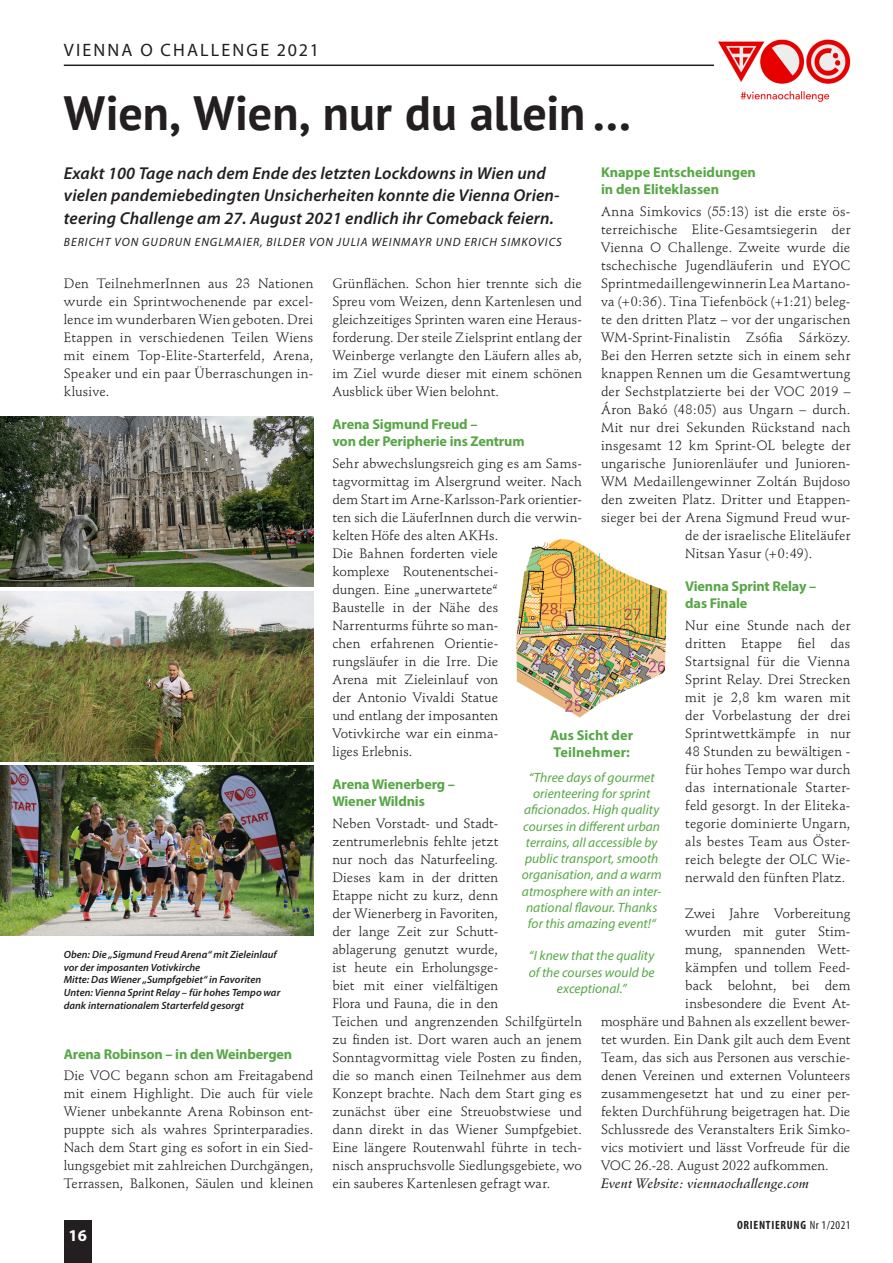
<style>
.page{position:relative;width:893px;height:1263px;background:#fff}
.page>*{position:absolute;margin:0;border:0;box-sizing:border-box;transform-origin:0 0}
._03_Headline_PT_Sans{font:700 48px "PT Sans";color:#231f20}
._04_Overhead{font:18px "Myriad Pro";letter-spacing:.12em;color:#231f20}
._02_Intro_Myriad_Pro{font:italic 600 17.25px/22.5px "Myriad Pro";letter-spacing:.01em;color:#231f20}
._02_Intro_Myriad_Pro-2{font:700 16.5px "Myriad Pro";color:#fff}
._05_Zwischentitel_kl{font:700 14.25px/17.1px "Myriad Pro";letter-spacing:-.01em;color:#57a746}
.Kasten_2_Head{font:700 14.25px/17.1px "Myriad Pro";letter-spacing:.005em;color:#57a746}
._01_Copy_Stempel_Sch{font:13.5px/18px "Stempel Schneidler";letter-spacing:.005em;color:#231f20;text-align:justify}
.Kasten_2{font:italic 13.5px/16.2px "Myriad Pro";color:#57a746;text-align:center}
._01_Copy_Stempel_Sch-2{font:13.5px "Stempel Schneidler";letter-spacing:.025em;color:#231f20}
._01_Copy_Stempel_Sch-3{font:italic 13.5px "Stempel Schneidler Med";letter-spacing:.01em;color:#231f20}
._07_Autor{font:italic 12px "Myriad Pro";letter-spacing:.08em;color:#231f20}
._02_Intro_Myriad_Pro-3{font:700 condensed 12px "Myriad Pro";letter-spacing:.06em;color:#231f20}
._06_Bildunterschrift{font:italic 600 10.5px/12.6px "Myriad Pro";color:#231f20}
.s1{font-weight:400}
</style>
<div class="page">
<hr style="left:64px;top:65px;width:786px;height:1px;background:#231f20">
<img style="left:0;top:417px;width:313px;height:170px">
<img style="left:0;top:591px;width:313px;height:170px">
<img style="left:0;top:765px;width:313px;height:170px">
<img style="left:516px;top:539px;width:152px;height:179px">
<img style="left:715px;top:39px;width:136px;height:63px">
<div style="left:64px;top:1220px;width:27px;height:43px;background:#231f20"></div>
<p class="_04_Overhead" style="left:64px;top:39px;width:257px">VIENNA O CHALLENGE 2021</p>
<p class="_03_Headline_PT_Sans" style="left:64px;top:81px;width:569px">Wien, Wien, nur du allein …</p>
<p class="_02_Intro_Myriad_Pro" style="left:64px;top:161px;width:497px">Exakt 100 Tage nach dem Ende des letzten Lockdowns in Wien und vielen pandemiebedingten Unsicherheiten konnte die Vienna Orien&shy;teering Challenge am 27. August 2021 endlich ihr Comeback feiern.</p>
<p class="_07_Autor" style="left:64px;top:235px;width:499px">BERICHT VON GUDRUN ENGLMAIER, BILDER VON JULIA WEINMAYR UND ERICH SIMKOVICS</p>
<p class="_05_Zwischentitel_kl" style="left:601px;top:163px;width:156px">Knappe Entscheidungen in den Eliteklassen</p>
<p class="_01_Copy_Stempel_Sch" style="left:601px;top:203px;width:251px">Anna Simkovics (55:13) ist die erste ös-</p>
<p class="_01_Copy_Stempel_Sch" style="left:601px;top:221px;width:251px">terreichische Elite-Gesamtsiegerin der</p>
<p class="_01_Copy_Stempel_Sch" style="left:601px;top:239px;width:251px">Vienna O Challenge. Zweite wurde die</p>
<p class="_01_Copy_Stempel_Sch" style="left:601px;top:257px;width:251px">tschechische Jugendläuferin und EYOC</p>
<p class="_01_Copy_Stempel_Sch-2" style="left:601px;top:275px;width:251px">Sprintmedaillengewinnerin Lea Martano-</p>
<p class="_01_Copy_Stempel_Sch" style="left:601px;top:293px;width:251px">va (+0:36). Tina Tiefenböck (+1:21) beleg-</p>
<p class="_01_Copy_Stempel_Sch" style="left:601px;top:311px;width:251px">te den dritten Platz – vor der ungarischen</p>
<p class="_01_Copy_Stempel_Sch" style="left:601px;top:329px;width:251px">WM-Sprint-Finalistin Zsófia Sárközy.</p>
<p class="_01_Copy_Stempel_Sch" style="left:601px;top:347px;width:251px">Bei den Herren setzte sich in einem sehr</p>
<p class="_01_Copy_Stempel_Sch" style="left:601px;top:365px;width:251px">knappen Rennen um die Gesamtwertung</p>
<p class="_01_Copy_Stempel_Sch" style="left:601px;top:383px;width:251px">der Sechstplatzierte bei der VOC 2019 –</p>
<p class="_01_Copy_Stempel_Sch" style="left:601px;top:401px;width:251px">Áron Bakó (48:05) aus Ungarn – durch.</p>
<p class="_01_Copy_Stempel_Sch" style="left:601px;top:419px;width:251px">Mit nur drei Sekunden Rückstand nach</p>
<p class="_01_Copy_Stempel_Sch" style="left:601px;top:437px;width:251px">insgesamt 12 km Sprint-OL belegte der</p>
<p class="_01_Copy_Stempel_Sch" style="left:601px;top:455px;width:251px">ungarische Juniorenläufer und Junioren-</p>
<p class="_01_Copy_Stempel_Sch" style="left:601px;top:473px;width:251px">WM Medaillengewinner Zoltán Bujdoso</p>
<p class="_01_Copy_Stempel_Sch" style="left:601px;top:491px;width:251px">den zweiten Platz. Dritter und Etappen-</p>
<p class="_01_Copy_Stempel_Sch" style="left:601px;top:509px;width:251px">sieger bei der Arena Sigmund Freud wur-</p>
<p class="_01_Copy_Stempel_Sch" style="left:685px;top:527px;width:167px">de der israelische Eliteläufer</p>
<p class="_01_Copy_Stempel_Sch" style="left:685px;top:545px;width:129px">Nitsan Yasur (+0:49).</p>
<p class="_05_Zwischentitel_kl" style="left:685px;top:577px;width:132px">Vienna Sprint Relay – das Finale</p>
<p class="_01_Copy_Stempel_Sch" style="left:685px;top:617px;width:167px">Nur eine Stunde nach der dritten Etappe fiel das Startsignal für die Vienna Sprint Relay. Drei Strecken mit je 2,8 km waren mit der Vorbelastung der drei Sprintwettkämpfe in nur 48 Stunden zu bewältigen - für hohes Tempo war durch das internationale Starter&shy;feld gesorgt. In der Eliteka&shy;tegorie dominierte Ungarn, als bestes Team aus Öster&shy;reich belegte der OLC Wie&shy;nerwald den fünften Platz.</p>
<p class="_01_Copy_Stempel_Sch" style="left:685px;top:905px;width:167px">Zwei Jahre Vorbereitung</p>
<p class="_01_Copy_Stempel_Sch" style="left:685px;top:923px;width:167px">wurden mit guter Stim-</p>
<p class="_01_Copy_Stempel_Sch" style="left:685px;top:941px;width:167px">mung, spannenden Wett-</p>
<p class="_01_Copy_Stempel_Sch" style="left:685px;top:959px;width:167px">kämpfen und tollem Feed-</p>
<p class="_01_Copy_Stempel_Sch" style="left:685px;top:977px;width:167px">back belohnt, bei dem</p>
<p class="_01_Copy_Stempel_Sch" style="left:685px;top:995px;width:167px">insbesondere die Event At-</p>
<p class="_01_Copy_Stempel_Sch" style="left:601px;top:1013px;width:251px">mosphäre und Bahnen als exzellent bewer-</p>
<p class="_01_Copy_Stempel_Sch" style="left:601px;top:1031px;width:251px">tet wurden. Ein Dank gilt auch dem Event</p>
<p class="_01_Copy_Stempel_Sch" style="left:601px;top:1049px;width:251px">Team, das sich aus Personen aus verschie-</p>
<p class="_01_Copy_Stempel_Sch" style="left:601px;top:1067px;width:251px">denen Vereinen und externen Volunteers</p>
<p class="_01_Copy_Stempel_Sch" style="left:601px;top:1085px;width:251px">zusammengesetzt hat und zu einer per-</p>
<p class="_01_Copy_Stempel_Sch" style="left:601px;top:1103px;width:251px">fekten Durchführung beigetragen hat. Die</p>
<p class="_01_Copy_Stempel_Sch" style="left:601px;top:1121px;width:251px">Schlussrede des Veranstalters Erik Simko-</p>
<p class="_01_Copy_Stempel_Sch" style="left:601px;top:1139px;width:251px">vics motiviert und lässt Vorfreude für die</p>
<p class="_01_Copy_Stempel_Sch" style="left:601px;top:1157px;width:229px">VOC 26.-28. August 2022 aufkommen.</p>
<p class="_01_Copy_Stempel_Sch-3" style="left:601px;top:1175px;width:210px">Event Website: viennaochallenge.com</p>
<p class="_01_Copy_Stempel_Sch" style="left:64px;top:275px;width:251px">Den TeilnehmerInnen aus 23 Nationen wurde ein Sprintwochenende par excel&shy;lence im wunderbaren Wien geboten. Drei Etappen in verschiedenen Teilen Wiens mit einem Top-Elite-Starterfeld, Arena, Speaker und ein paar Überraschungen in&shy;klusive.</p>
<p class="_01_Copy_Stempel_Sch" style="left:332px;top:275px;width:251px">Grünflächen. Schon hier trennte sich die Spreu vom Weizen, denn Kartenlesen und gleichzeitiges Sprinten waren eine Heraus&shy;forderung. Der steile Zielsprint entlang der Weinberge verlangte den Läufern alles ab, im Ziel wurde dieser mit einem schönen Ausblick über Wien belohnt.</p>
<p class="_05_Zwischentitel_kl" style="left:332px;top:415px;width:194px">Arena Sigmund Freud –<br>von der Peripherie ins Zentrum</p>
<p class="_01_Copy_Stempel_Sch" style="left:332px;top:455px;width:251px;text-align:left">Sehr abwechslungsreich ging es am Sams&shy;tagvormittag im Alsergrund weiter. Nach dem Start im Arne-Karlsson-Park orientier&shy;ten sich die LäuferInnen durch die verwin&shy;kelten Höfe des alten AKHs.<br>Die Bahnen forderten viele<br>komplexe Routenentschei-<br>dungen. Eine „unerwartete“<br>Baustelle in der Nähe des<br>Narrenturms führte so man-<br>chen erfahrenen Orientie-<br>rungsläufer in die Irre. Die<br>Arena mit Zieleinlauf von<br>der Antonio Vivaldi Statue<br>und entlang der imposanten<br>Votivkirche war ein einma-<br>liges Erlebnis.</p>
<p class="_05_Zwischentitel_kl" style="left:332px;top:775px;width:124px">Arena Wienerberg –<br>Wiener Wildnis</p>
<p class="_01_Copy_Stempel_Sch" style="left:332px;top:815px;width:251px;text-align:left">Neben Vorstadt- und Stadt&shy;zentrumerlebnis fehlte jetzt<br>nur noch das Naturfeeling.<br>Dieses kam in der dritten<br>Etappe nicht zu kurz, denn<br>der Wienerberg in Favoriten,<br>der lange Zeit zur Schutt-<br>ablagerung genutzt wurde,<br>ist heute ein Erholungsge-<br>biet mit einer vielfältigen<br>Flora und Fauna, die in den<br>Teichen und angrenzenden Schilfgürteln zu finden ist. Dort waren auch an jenem Sonntagvormittag viele Posten zu finden, die so manch einen Teilnehmer aus dem Konzept brachte. Nach dem Start ging es zunächst über eine Streuobstwiese und dann direkt in das Wiener Sumpfgebiet.<br>Eine längere Routenwahl führte in tech&shy;nisch anspruchsvolle Siedlungsgebiete, wo ein sauberes Kartenlesen gefragt war.</p>
<p class="Kasten_2_Head" style="left:550px;top:726px;width:85px">Aus Sicht der<br>Teilnehmer:</p>
<p class="Kasten_2" style="left:522px;top:769px;width:141px">“Three days of gourmet orienteering for sprint aficionados. High quality courses in different urban terrains, all accessible by public transport, smooth organisation, and a warm atmosphere with an inter&shy;national flavour. Thanks for this amazing event!“</p>
<p class="Kasten_2" style="left:529px;top:947px;width:128px">“I knew that the quality of the courses would be exceptional.”</p>
<p class="_06_Bildunterschrift" style="left:64px;top:948px;width:214px">Oben: Die „Sigmund Freud Arena“ mit Zieleinlauf vor der imposanten Votivkirche</p>
<p class="_06_Bildunterschrift" style="left:64px;top:973px;width:199px">Mitte: Das Wiener „Sumpfgebiet“ in Favoriten</p>
<p class="_06_Bildunterschrift" style="left:64px;top:986px;width:218px">Unten: Vienna Sprint Relay – für hohes Tempo war dank internationalem Starterfeld gesorgt</p>
<p class="_05_Zwischentitel_kl" style="left:64px;top:1045px;width:230px">Arena Robinson – in den Weinbergen</p>
<p class="_01_Copy_Stempel_Sch" style="left:64px;top:1067px;width:251px">Die VOC begann schon am Freitagabend mit einem Highlight. Die auch für viele Wiener unbekannte Arena Robinson ent&shy;puppte sich als wahres Sprinterparadies.<br>Nach dem Start ging es sofort in ein Sied&shy;lungsgebiet mit zahlreichen Durchgängen, Terrassen, Balkonen, Säulen und kleinen</p>
<p class="_02_Intro_Myriad_Pro-2" style="left:68px;top:1225px;width:20px">16</p>
<p class="_02_Intro_Myriad_Pro-3" style="left:737px;top:1218px;width:115px">ORIENTIERUNG <span class="s1">Nr 1/2021</span></p>
</div>
